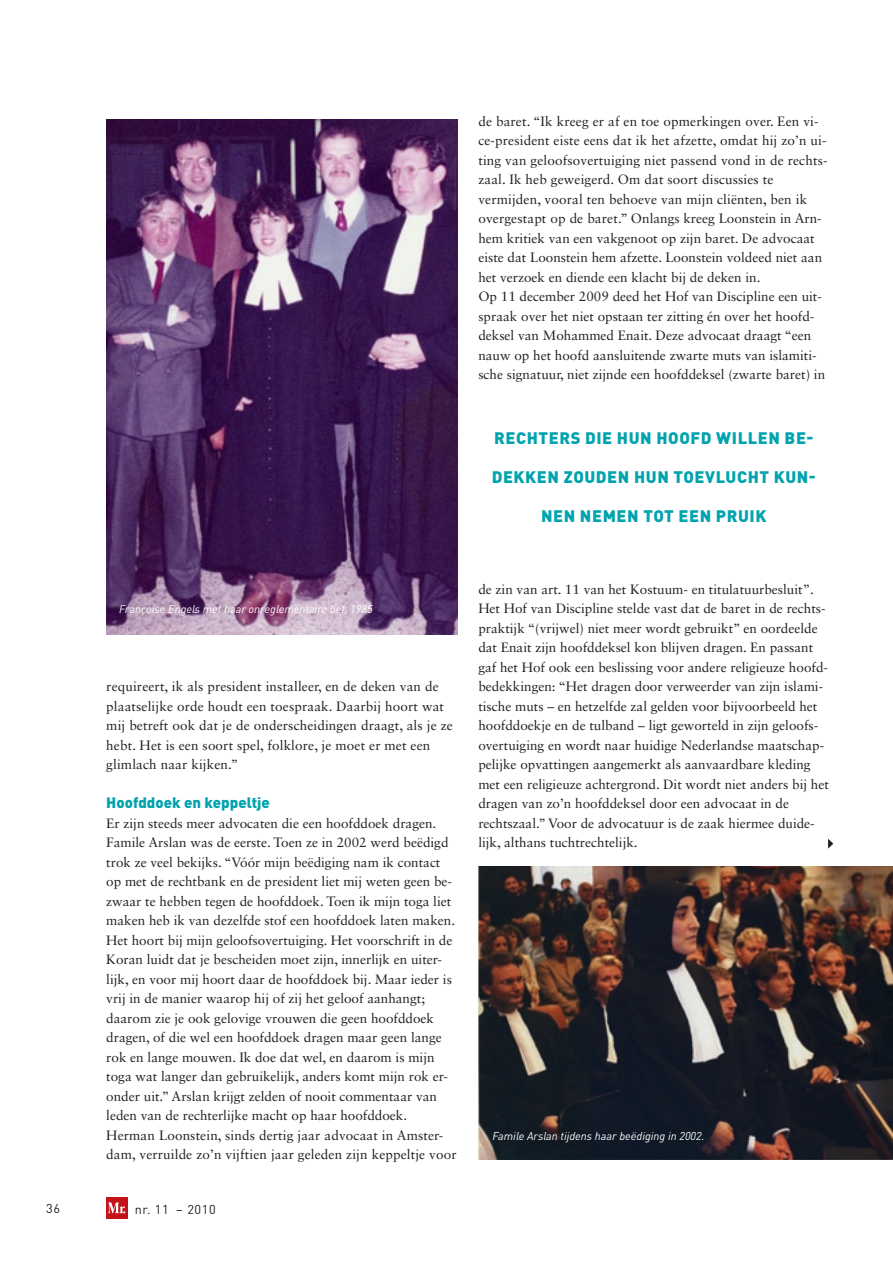
<style>
.page{position:relative;width:893px;height:1263px;background:#fff}
.page>*{position:absolute;margin:0;border:0;box-sizing:border-box;transform-origin:0 0}
.t1{font:900 16.5px "DINOT";letter-spacing:.035em;color:#00a3ae}
.t2{font:900 15px "DINOT";color:#00a3ae}
.t3{font:13.5px/19.5px "Sabon LT Std";color:#231f20}
.t4{font:12.75px "DINOT";letter-spacing:.05em;color:#231f20}
.t5{font:italic 11.25px "DINOT";color:#fff}
</style>
<div class="page">
<div style="left:106px;top:1197px;width:22px;height:22px;background:#c4121a"></div>
<svg style="left:108px;top:1202px;width:18px;height:11px"></svg>
<img style="left:478px;top:867px;width:415px;height:292px">
<img style="left:106px;top:119px;width:351px;height:516px">
<svg style="left:828px;top:839px;width:5px;height:10px"></svg>
<p class="t3" style="left:478px;top:111px;width:351px">de baret. “Ik kreeg er af en toe opmerkingen over. Een vi&shy;ce-president eiste eens dat ik het afzette, omdat hij zo’n ui&shy;ting van geloofsovertuiging niet passend vond in de rechts&shy;zaal. Ik heb geweigerd. Om dat soort discussies te vermijden, vooral ten behoeve van mijn cliënten, ben ik overgestapt op de baret.” Onlangs kreeg Loonstein in Arn&shy;hem kritiek van een vakgenoot op zijn baret. De advocaat eiste dat Loonstein hem afzette. Loonstein voldeed niet aan het verzoek en diende een klacht bij de deken in.<br>Op 11 december 2009 deed het Hof van Discipline een uit&shy;spraak over het niet opstaan ter zitting én over het hoofd&shy;deksel van Mohammed Enait. Deze advocaat draagt “een nauw op het hoofd aansluitende zwarte muts van islamiti&shy;sche signatuur, niet zijnde een hoofddeksel (zwarte baret) in</p>
<p class="t1" style="left:494px;top:427px;width:174px">RECHTERS DIE HUN HOO</p>
<p class="t1" style="left:690px;top:427px;width:125px">FD WILLEN BE-</p>
<p class="t1" style="left:492px;top:466px;width:326px">DEKKEN ZOUDEN HUN TOEVLUCHT KUN-</p>
<p class="t1" style="left:541px;top:505px;width:114px">NEN NEMEN TOT</p>
<p class="t1" style="left:678px;top:505px;width:90px">EEN PRUIK</p>
<p class="t5" style="left:119px;top:602px;width:255px">Françoise Engels met haar onreglementaire bef, 1985</p>
<p class="t3" style="left:106px;top:677px;width:348px">requireert, ik als president installeer, en de deken van de plaatselijke orde houdt een toespraak. Daarbij hoort wat mij betreft ook dat je de onderscheidingen draagt, als je ze hebt. Het is een soort spel, folklore, je moet er met een glimlach naar kijken.”</p>
<p class="t2" style="left:106px;top:793px;width:165px">HOOFDDOEK EN KEPPELTJE</p>
<p class="t3" style="left:106px;top:813px;width:352px">Er zijn steeds meer advocaten die een hoofddoek dragen.<br>Famile Arslan was de eerste. Toen ze in 2002 werd beëdigd trok ze veel bekijks. “Vóór mijn beëdiging nam ik contact op met de rechtbank en de president liet mij weten geen be&shy;zwaar te hebben tegen de hoofddoek. Toen ik mijn toga liet maken heb ik van dezelfde stof een hoofddoek laten maken.<br>Het hoort bij mijn geloofsovertuiging. Het voorschrift in de Koran luidt dat je bescheiden moet zijn, innerlijk en uiter&shy;lijk, en voor mij hoort daar de hoofddoek bij. Maar ieder is vrij in de manier waarop hij of zij het geloof aanhangt; daarom zie je ook gelovige vrouwen die geen hoofddoek dragen, of die wel een hoofddoek dragen maar geen lange rok en lange mouwen. Ik doe dat wel, en daarom is mijn toga wat langer dan gebruikelijk, anders komt mijn rok er&shy;onder uit.” Arslan krijgt zelden of nooit commentaar van leden van de rechterlijke macht op haar hoofddoek.<br>Herman Loonstein, sinds dertig jaar advocaat in Amster&shy;dam, verruilde zo’n vijftien jaar geleden zijn keppeltje voor</p>
<p class="t4" style="left:46px;top:1200px;width:15px">36</p>
<p class="t4" style="left:135px;top:1200px;width:83px">nr. 11 – 2010</p>
<p class="t3" style="left:478px;top:579px;width:352px">de zin van art. 11 van het Kostuum- en titulatuurbesluit”.<br>Het Hof van Discipline stelde vast dat de baret in de rechts&shy;praktijk “(vrijwel) niet meer wordt gebruikt” en oordeelde dat Enait zijn hoofddeksel kon blijven dragen. En passant gaf het Hof ook een beslissing voor andere religieuze hoofd&shy;bedekkingen: “Het dragen door verweerder van zijn islami&shy;tische muts – en hetzelfde zal gelden voor bijvoorbeeld het hoofddoekje en de tulband – ligt geworteld in zijn geloofs&shy;overtuiging en wordt naar huidige Nederlandse maatschap&shy;pelijke opvattingen aangemerkt als aanvaardbare kleding met een religieuze achtergrond. Dit wordt niet anders bij het dragen van zo’n hoofddeksel door een advocaat in de rechtszaal.” Voor de advocatuur is de zaak hiermee duide&shy;lijk, althans tuchtrechtelijk.</p>
<p class="t5" style="left:492px;top:1128px;width:214px">Famile Arslan tijdens haar beëdiging in 2002.</p>
</div>
